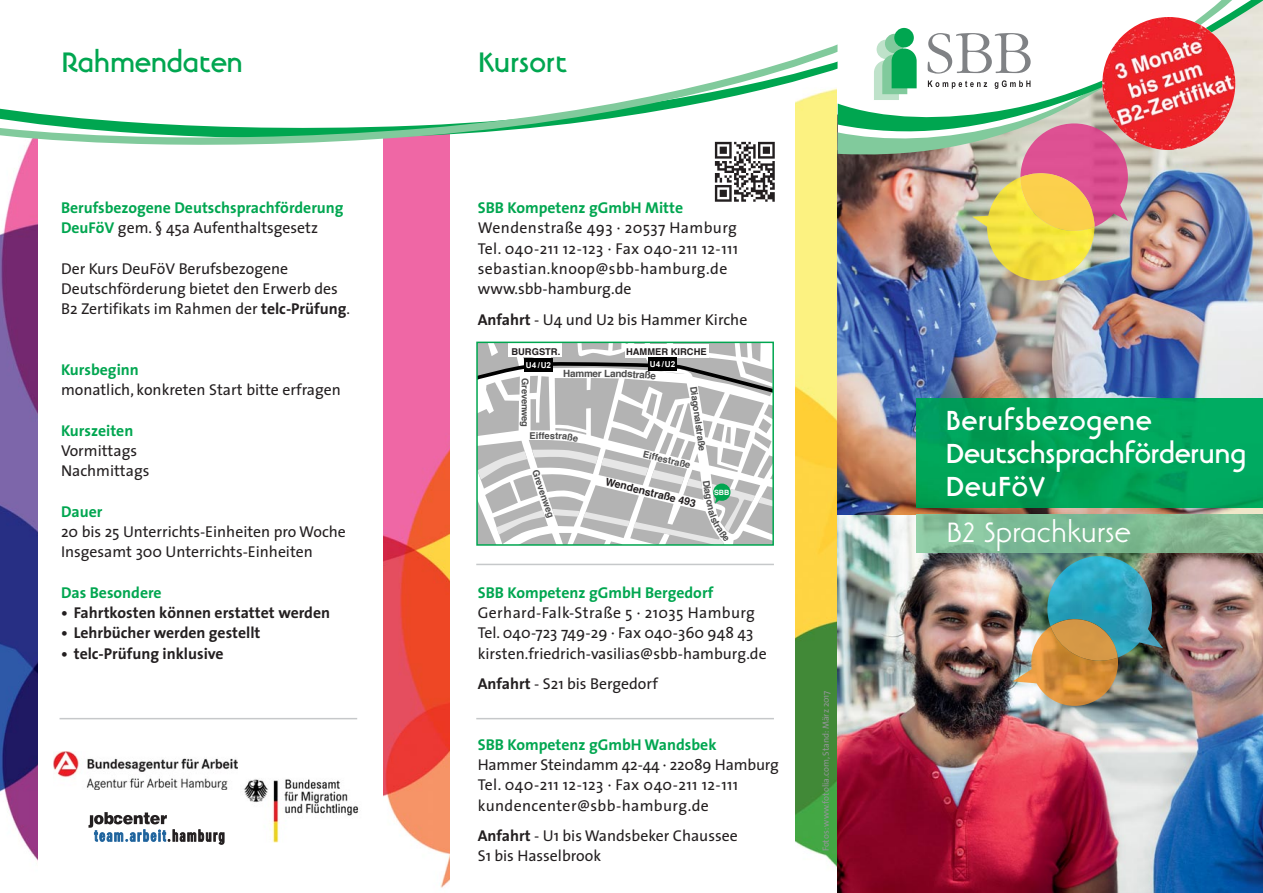
<style>
.page{position:relative;width:1263px;height:893px;background:#fff}
.page>*{position:absolute;margin:0;border:0;box-sizing:border-box;transform-origin:0 0}
.t1{font:36px "Banjoman Text";color:#fff}
.t2{font:700 34.5px "Linotype Banjoman Text";letter-spacing:-.01em;color:#00a650}
.t3{font:700 33.75px/33px "Linotype Banjoman Text";letter-spacing:-.01em;color:#fff}
.t4{font:15.75px/20.2px "The Sans";color:#231f20}
.t5{font:15.75px/20.2px "The Sans";letter-spacing:.025em;color:#231f20}
.t6{font:700 15.75px/20.2px "The Sans";color:#00a650}
.t7{font:700 15.75px "The Sans";color:#231f20}
.t8{font:700 10.5px "Helvetica";color:#231f20}
.t9{font:700 9.9px "Helvetica";letter-spacing:-.025em;color:#4d4d4d}
.t10{font:700 9.3px "Helvetica";letter-spacing:-.02em;color:#4d4d4d}
.t11{font:700 9.3px "Helvetica";color:#231f20}
.t12{font:9px "The Sans";color:#939598}
.t13{font:700 8.25px "Arial";color:#fff}
.t14{font:700 7.2px "Helvetica";color:#fff}
.s1{font-weight:400;color:#231f20}
.s2{font-weight:700}
</style>
<div class="page">
<img style="left:0;top:155px;width:838px;height:738px">
<div style="left:451px;top:0;width:344px;height:893px;background:#fff"></div>
<div style="left:38px;top:0;width:345px;height:893px;background:#fff"></div>
<img style="left:838px;top:514px;width:425px;height:379px">
<img style="left:838px;top:163px;width:425px;height:351px">
<svg style="left:0;top:44px;width:838px;height:111px"></svg>
<svg style="left:838px;top:138px;width:425px;height:25px;background:#b4a99f"></svg>
<svg style="left:838px;top:138px;width:406px;height:19px;background:#a4bea4"></svg>
<svg style="left:838px;top:0;width:425px;height:138px"></svg>
<div style="left:476px;top:342px;width:298px;height:204px;border:2px solid #00a650"></div>
<hr style="left:476px;top:564px;width:298px;height:1px;background:#c6c8ca">
<hr style="left:476px;top:718px;width:298px;height:1px;background:#c6c8ca">
<img style="left:707px;top:134px;width:73px;height:68px">
<img style="left:244px;top:779px;width:115px;height:64px">
<img style="left:53px;top:751px;width:185px;height:39px">
<svg style="left:88px;top:812px;width:136px;height:32px"></svg>
<hr style="left:60px;top:718px;width:297px;height:1px;background:#c6c8ca">
<img style="left:1047px;top:556px;width:116px;height:101px">
<img style="left:1020px;top:123px;width:108px;height:104px">
<img style="left:1012px;top:626px;width:106px;height:80px">
<img style="left:1050px;top:619px;width:68px;height:42px">
<img style="left:916px;top:398px;width:347px;height:109px">
<img style="left:916px;top:514px;width:347px;height:39px">
<img style="left:1102px;top:17px;width:133px;height:133px">
<img style="left:972px;top:177px;width:122px;height:104px">
<img style="left:1020px;top:173px;width:74px;height:58px">
<svg style="left:478px;top:343px;width:294px;height:201px"></svg>
<h2 class="t2" style="left:61px;top:48px;width:183px">Rahmendaten</h2>
<h2 class="t2" style="left:478px;top:48px;width:91px">Kursort</h2>
<p class="t6" style="left:61px;top:199px;width:284px">Berufsbezogene Deutschsprachförderung<br>DeuFöV <span class="s1">gem. § 45a Aufenthaltsgesetz</span></p>
<p class="t4" style="left:61px;top:260px;width:290px">Der Kurs DeuFöV Berufsbezogene<br>Deutschförderung bietet den Erwerb des<br>B2 Zertifikats im Rahmen der <span class="s2">telc-Prüfung</span>.</p>
<p class="t6" style="left:61px;top:361px;width:79px">Kursbeginn</p>
<p class="t4" style="left:61px;top:382px;width:281px">monatlich, konkreten Start bitte erfragen</p>
<p class="t6" style="left:61px;top:422px;width:74px">Kurszeiten</p>
<p class="t4" style="left:61px;top:442px;width:90px">Vormittags<br>Nachmittags</p>
<p class="t6" style="left:61px;top:503px;width:43px">Dauer</p>
<p class="t4" style="left:61px;top:523px;width:286px">20 bis 25 Unterrichts-Einheiten pro Woche<br>Insgesamt 300 Unterrichts-Einheiten</p>
<p class="t6" style="left:61px;top:584px;width:102px">Das Besondere</p>
<p class="t7" style="left:61px;top:607px;width:271px">• Fahrtkosten können erstattet werden</p>
<p class="t7" style="left:61px;top:627px;width:201px">• Lehrbücher werden gestellt</p>
<p class="t7" style="left:61px;top:647px;width:164px">• telc-Prüfung inklusive</p>
<p class="t6" style="left:478px;top:199px;width:207px">SBB Kompetenz gGmbH Mitte</p>
<p class="t5" style="left:478px;top:220px;width:262px">Wendenstraße 493 · 20537 Hamburg<br>Tel. 040-211 12-123 · Fax 040-211 12-111 sebastian.knoop@sbb-hamburg.de www.sbb-hamburg.de</p>
<p class="t4" style="left:478px;top:311px;width:271px"><span class="s2">Anfahrt</span> - U4 und U2 bis Hammer Kirche</p>
<p class="t11" style="left:511px;top:347px;width:50px">BURGSTR.</p>
<p class="t11" style="left:626px;top:348px;width:82px">HAMMER KIRCHE</p>
<p class="t13" style="left:650px;top:359px;width:27px">U4 / U2</p>
<p class="t13" style="left:526px;top:360px;width:27px">U4 / U2</p>
<p class="t9" style="left:563px;top:369px;width:40px">Hammer</p>
<p class="t10" style="left:529px;top:378px;width:50px;rotate:90deg">Grevenweg</p>
<p class="t10" style="left:697px;top:386px;width:67px;rotate:82deg">Diagonalstraße</p>
<p class="t10" style="left:530px;top:431px;width:14px">Eif</p>
<p class="t10" style="left:644px;top:450px;width:50px;rotate:13deg">Eiffestraße</p>
<p class="t10" style="left:539px;top:469px;width:52px;rotate:71deg">Grevenweg</p>
<p class="t8" style="left:607px;top:477px;width:94px;rotate:14deg">Wendenstraße 493</p>
<p class="t14" style="left:714px;top:489px;width:17px">SBB</p>
<p class="t6" style="left:478px;top:584px;width:237px">SBB Kompetenz gGmbH Bergedorf</p>
<p class="t4" style="left:478px;top:604px;width:290px">Gerhard-Falk-Straße 5 · 21035 Hamburg<br>Tel. 040-723 749-29 · Fax 040-360 948 43 kirsten.friedrich-vasilias@sbb-hamburg.de</p>
<p class="t4" style="left:478px;top:675px;width:182px"><span class="s2">Anfahrt</span> - S21 bis Bergedorf</p>
<p class="t6" style="left:478px;top:736px;width:240px">SBB Kompetenz gGmbH Wandsbek</p>
<p class="t5" style="left:478px;top:756px;width:303px">Hammer Steindamm 42-44 · 22089 Hamburg<br>Tel. 040-211 12-123 · Fax 040-211 12-111 kundencenter@sbb-hamburg.de</p>
<p class="t4" style="left:478px;top:827px;width:261px"><span class="s2">Anfahrt</span> - U1 bis Wandsbeker Chaussee<br>S1 bis Hasselbrook</p>
<p class="t12" style="left:822px;top:851px;width:162px;rotate:-90deg">Fotos: www.fotolia.com, Stand: März 2017</p>
<h3 class="t3" style="left:946px;top:406px;width:302px">Berufsbezogene<br>Deutschsprachförderung<br>DeuFöV</h3>
<h1 class="t1" style="left:946px;top:509px;width:187px">B2 Sprachkurse</h1>
</div>
